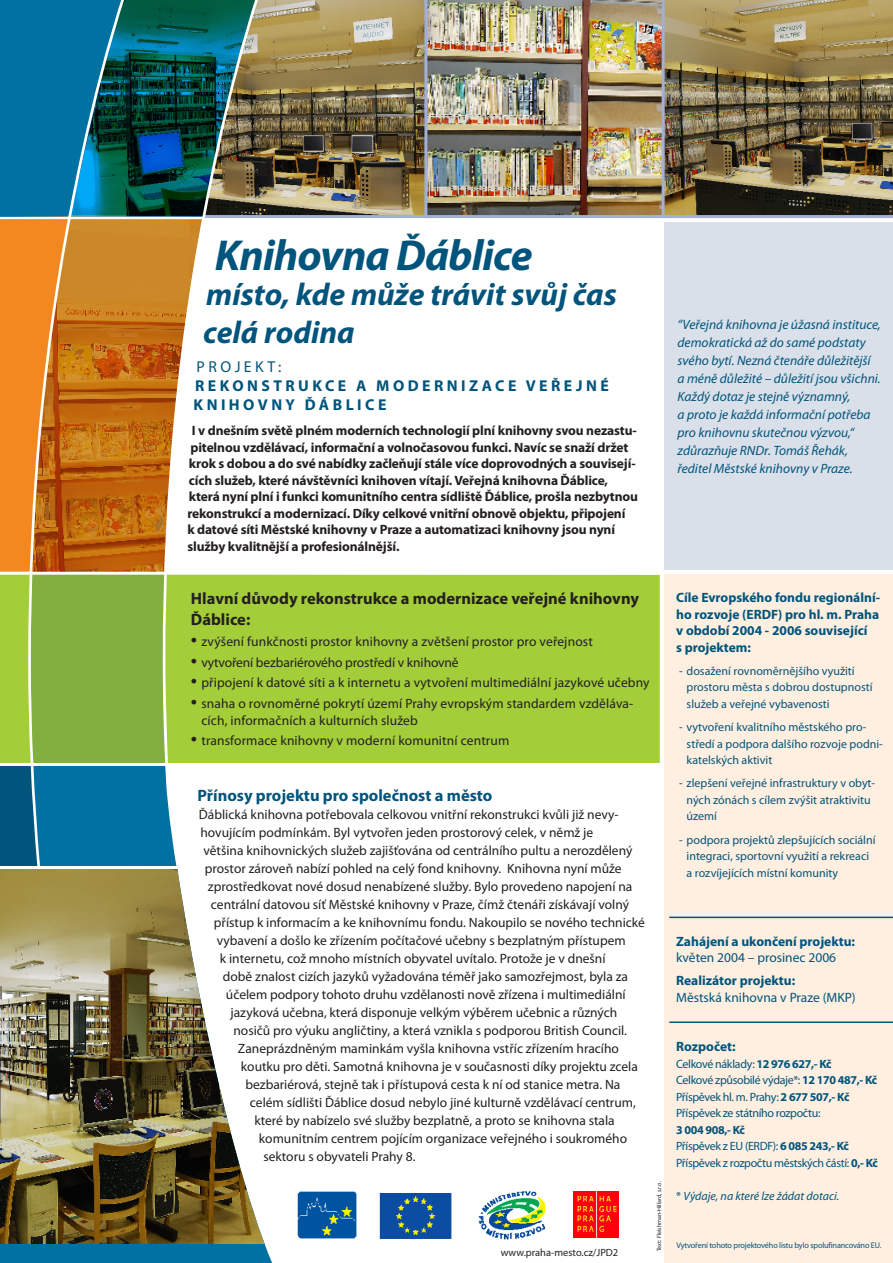
<style>
.page{position:relative;width:893px;height:1263px;background:#fff}
.page>*{position:absolute;margin:0;border:0;box-sizing:border-box;transform-origin:0 0}
.t1{font:italic 700 43.5px "Myriad Pro";letter-spacing:-.02em;color:#01547c}
.t2{font:italic 700 31.5px/38px "Myriad Pro";color:#01547c}
.t3{font:700 16.5px/21px "Myriad Pro";color:#231f20}
.t4{font:700 16.5px "Myriad Pro";color:#01547c}
.t5{font:700 15.75px/19px "Myriad Pro";letter-spacing:.22em;color:#01547c}
.t6{font:15.75px "Myriad Pro";letter-spacing:.22em;color:#01547c}
.t7{font:13.5px/16.5px "Myriad Pro";color:#231f20}
.t8{font:700 13.5px/16.5px "Myriad Pro";letter-spacing:-.01em;color:#231f20}
.t9{font:italic 13.5px/18px "Myriad Pro";color:#01547c}
.t10{font:700 13.5px/16.5px "Myriad Pro";color:#01547c;text-align:justify}
.t11{font:13.5px/16.5px "Myriad Pro";color:#01547c}
.t12{font:12px/16.5px "Myriad Pro";color:#01547c}
.t13{font:12px "Myriad Pro";letter-spacing:-.03em;color:#01547c}
.t14{font:italic 12px "Myriad Pro";color:#01547c}
.t15{font:700 12px "Myriad Pro";letter-spacing:-.03em;color:#01547c}
.t16{font:10.5px "Myriad Pro";color:#231f20}
.t17{font:8.25px "Myriad Pro";letter-spacing:-.02em;color:#01547c}
.t18{font:6px "Myriad Pro";color:#231f20}
.s1{font-size:22.5px}
.s2{font-weight:400}
.s3{font-weight:700}
.s4{font-style:normal}
</style>
<div class="page">
<div style="left:0;top:1243px;width:163px;height:20px;background:#0071a1"></div>
<img style="left:0;top:869px;width:163px;height:374px">
<div style="left:306px;top:575px;width:354px;height:188px;background:#a3cd39"></div>
<div style="left:664px;top:222px;width:229px;height:348px;background:#dae0e9"></div>
<div style="left:664px;top:575px;width:229px;height:688px;background:#feefe0"></div>
<img style="left:306px;top:0;width:118px;height:218px">
<img style="left:424px;top:0;width:238px;height:218px">
<svg style="left:0;top:0;width:28px;height:866px;background:#888b51"></svg>
<hr style="left:0;top:572px;width:166px;height:3px;background:#fff">
<hr style="left:0;top:763px;width:659px;height:3px;background:#fff">
<svg style="left:28px;top:0;width:135px;height:866px;background:#727e4e"></svg>
<img style="left:662px;top:0;width:231px;height:218px">
<img style="left:163px;top:0;width:143px;height:1263px">
<img style="left:573px;top:1192px;width:46px;height:45px">
<img style="left:478px;top:1191px;width:68px;height:49px">
<img style="left:287px;top:1183px;width:70px;height:64px">
<img style="left:379px;top:1193px;width:73px;height:46px">
<hr style="left:669px;top:917px;width:224px;height:1px;background:#01547c">
<hr style="left:669px;top:1021px;width:224px;height:2px;background:#01547c">
<p class="t1" style="left:215px;top:227px;width:319px">Knihovna Ďáblice</p>
<p class="t2" style="left:203px;top:274px;width:415px">místo, kde může trávit svůj čas celá rodina</p>
<p class="t6" style="left:197px;top:357px;width:86px">Proj ekt:</p>
<p class="t5" style="left:194px;top:375px;width:417px">Rekonstr ukce a moder nizace veřejné knihovny Ďáblice</p>
<p class="t8" style="left:187px;top:422px;width:452px;text-indent:4px">I v dnešním světě plném moderních technologií plní knihovny svou nezastu&shy;pitelnou vzdělávací, informační a volnočasovou funkci. Navíc se snaží držet krok s dobou a do své nabídky začleňují stále více doprovodných a souvisejí&shy;cích služeb, které návštěvníci knihoven vítají. Veřejná knihovna Ďáblice, která nyní plní i funkci komunitního centra sídliště Ďáblice, prošla nezbytnou rekonstrukcí a modernizací. Díky celkové vnitřní obnově objektu, připojení<br>k datové síti Městské knihovny v Praze a automatizaci knihovny jsou nyní služby kvalitnější a profesionálnější.</p>
<p class="t3" style="left:191px;top:588px;width:450px">Hlavní důvody rekonstrukce a modernizace veřejné knihovny<br>Ďáblice:</p>
<p class="t7" style="left:191px;top:633px;width:403px"><span class="s1">•</span> zvýšení funkčnosti prostor knihovny a zvětšení prostor pro veřejnost</p>
<p class="t7" style="left:191px;top:654px;width:269px"><span class="s1">•</span> vytvoření bezbariérového prostředí v knihovně</p>
<p class="t7" style="left:191px;top:674px;width:460px"><span class="s1">•</span> připojení k datové síti a k internetu a vytvoření multimediální jazykové učebny</p>
<p class="t7" style="left:201px;top:695px;width:433px;text-indent:-10px"><span class="s1">•</span> snaha o rovnoměrné pokrytí území Prahy evropským standardem vzděláva&shy;cích, informačních a kulturních služeb</p>
<p class="t7" style="left:191px;top:732px;width:320px"><span class="s1">•</span> transformace knihovny v moderní komunitní centrum</p>
<p class="t4" style="left:197px;top:784px;width:297px">Přínosy projektu pro společnost a město</p>
<p class="t7" style="left:199px;top:806px;width:421px">Ďáblická knihovna potřebovala celkovou vnitřní rekonstrukci kvůli již nevy-</p>
<p class="t7" style="left:200px;top:824px;width:394px">hovujícím podmínkám. Byl vytvořen jeden prostorový celek, v němž je</p>
<p class="t7" style="left:203px;top:842px;width:430px">většina knihovnických služeb zajišťována od centrálního pultu a nerozdělený</p>
<p class="t7" style="left:205px;top:860px;width:418px">prostor zároveň nabízí pohled na celý fond knihovny. Knihovna nyní může</p>
<p class="t7" style="left:208px;top:878px;width:426px">zprostředkovat nové dosud nenabízené služby. Bylo provedeno napojení na</p>
<p class="t7" style="left:211px;top:896px;width:420px">centrální datovou síť Městské knihovny v Praze, čímž čtenáři získávají volný</p>
<p class="t7" style="left:214px;top:914px;width:433px">přístup k informacím a ke knihovnímu fondu. Nakoupilo se nového technické</p>
<p class="t7" style="left:217px;top:932px;width:410px">vybavení a došlo ke zřízením počítačové učebny s bezplatným přístupem</p>
<p class="t7" style="left:220px;top:950px;width:387px">k internetu, což mnoho místních obyvatel uvítalo. Protože je v dnešní</p>
<p class="t7" style="left:223px;top:968px;width:407px">době znalost cizích jazyků vyžadována téměř jako samozřejmost, byla za</p>
<p class="t7" style="left:226px;top:986px;width:401px">účelem podpory tohoto druhu vzdělanosti nově zřízena i multimediální</p>
<p class="t7" style="left:230px;top:1004px;width:388px">jazyková učebna, která disponuje velkým výběrem učebnic a různých</p>
<p class="t7" style="left:233px;top:1022px;width:395px">nosičů pro výuku angličtiny, a která vznikla s podporou British Council.</p>
<p class="t7" style="left:238px;top:1040px;width:383px">Zaneprázdněným maminkám vyšla knihovna vstříc zřízením hracího</p>
<p class="t7" style="left:241px;top:1058px;width:399px">koutku pro děti. Samotná knihovna je v současnosti díky projektu zcela</p>
<p class="t7" style="left:245px;top:1076px;width:376px">bezbariérová, stejně tak i přístupová cesta k ní od stanice metra. Na</p>
<p class="t7" style="left:250px;top:1094px;width:387px">celém sídlišti Ďáblice dosud nebylo jiné kulturně vzdělávací centrum,</p>
<p class="t7" style="left:254px;top:1112px;width:362px">které by nabízelo své služby bezplatně, a proto se knihovna stala</p>
<p class="t7" style="left:259px;top:1130px;width:370px">komunitním centrem pojícím organizace veřejného i soukromého</p>
<p class="t7" style="left:263px;top:1148px;width:154px">sektoru s obyvateli Prahy 8.</p>
<p class="t16" style="left:501px;top:1246px;width:119px">www.praha-mesto.cz/JPD2</p>
<p class="t18" style="left:655px;top:1251px;width:71px;rotate:-90deg">Text: Fleishman-Hillard, s.r.o.</p>
<p class="t9" style="left:677px;top:315px;width:205px">“Veřejná knihovna je úžasná instituce, demokratická až do samé podstaty svého bytí. Nezná čtenáře důležitější</p>
<p class="t9" style="left:677px;top:369px;width:205px">a méně důležité – důležití jsou všichni.<br>Každý dotaz je stejně významný,</p>
<p class="t9" style="left:677px;top:405px;width:195px">a proto je každá informační potřeba pro knihovnu skutečnou výzvou,“ zdůrazňuje RNDr. Tomáš Řehák, ředitel Městské knihovny v Praze.</p>
<p class="t10" style="left:676px;top:589px;width:205px">Cíle Evropského fondu regionální&shy;ho rozvoje (ERDF) pro hl. m. Praha v období 2004 - 2006 související</p>
<p class="t10" style="left:676px;top:638px;width:76px">s projektem:</p>
<p class="t12" style="left:687px;top:662px;width:187px;text-indent:-8px">- dosažení rovnoměrnějšího využití prostoru města s dobrou dostupností služeb a veřejné vybavenosti</p>
<p class="t12" style="left:687px;top:719px;width:198px;text-indent:-8px">- vytvoření kvalitního městského pro&shy;středí a podpora dalšího rozvoje podni&shy;katelských aktivit</p>
<p class="t12" style="left:687px;top:775px;width:190px;text-indent:-8px">- zlepšení veřejné infrastruktury v obyt&shy;ných zónách s cílem zvýšit atraktivitu území</p>
<p class="t12" style="left:687px;top:831px;width:190px;text-indent:-8px">- podpora projektů zlepšujících sociální integraci, sportovní využití a rekreaci a rozvíjejících místní komunity</p>
<p class="t10" style="left:676px;top:932px;width:180px">Zahájení a ukončení projektu: <span class="s2">květen 2004 – prosinec 2006</span></p>
<p class="t11" style="left:676px;top:972px;width:181px"><span class="s3">Realizátor projektu:<br></span>Městská knihovna v Praze (MKP)</p>
<p class="t10" style="left:676px;top:1038px;width:61px">Rozpočet:</p>
<p class="t13" style="left:676px;top:1056px;width:157px">Celkové náklady: <span class="s3">12 976 627,- Kč</span></p>
<p class="t13" style="left:676px;top:1073px;width:203px">Celkové způsobilé výdaje*: <span class="s3">12 170 487,- Kč</span></p>
<p class="t13" style="left:676px;top:1089px;width:175px">Příspěvek hl. m. Prahy: <span class="s3">2 677 507,- Kč</span></p>
<p class="t13" style="left:676px;top:1106px;width:146px">Příspěvek ze státního rozpočtu:</p>
<p class="t15" style="left:676px;top:1122px;width:70px">3 004 908,- Kč</p>
<p class="t13" style="left:676px;top:1139px;width:174px">Příspěvek z EU (ERDF): <span class="s3">6 085 243,- Kč</span></p>
<p class="t13" style="left:676px;top:1155px;width:203px">Příspěvek z rozpočtu městských částí: <span class="s3">0,- Kč</span></p>
<p class="t14" style="left:676px;top:1188px;width:165px"><span class="s4">*</span> Výdaje, na které lze žádat dotaci.</p>
<p class="t17" style="left:676px;top:1240px;width:207px">Vytvoření tohoto projektového listu bylo spolufinancováno EU.</p>
</div>
